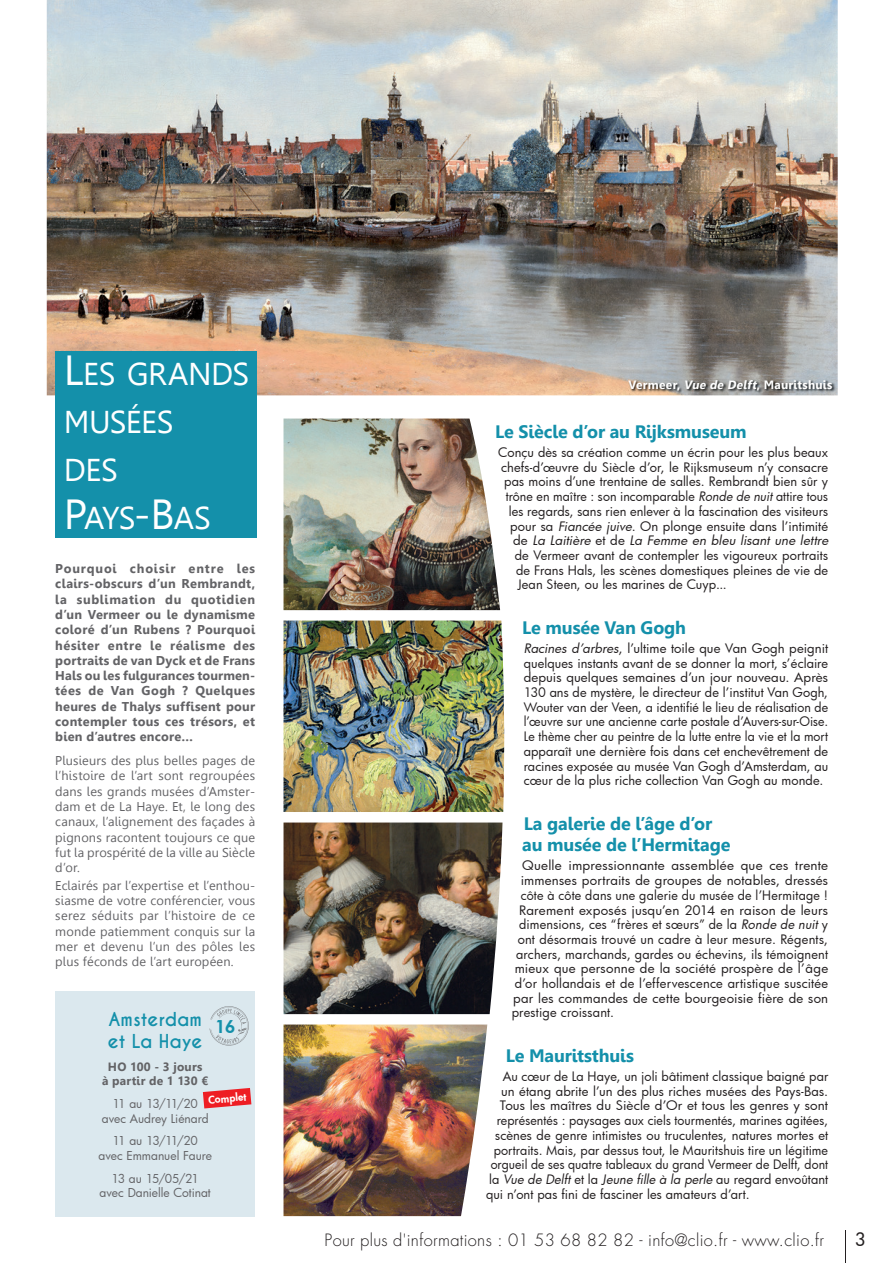
<style>
.page{position:relative;width:893px;height:1263px;background:#fff}
.page>*{position:absolute;margin:0;border:0;box-sizing:border-box;transform-origin:0 0}
.t1{font:31.5px/48px "Leelawadee";letter-spacing:-.015em;color:#fff}
.t2{font:700 18px/21.6px "Leelawadee";letter-spacing:-.01em;color:#1490aa}
.t3{font:700 18px/21.6px "Caviar Dreams";color:#1490aa}
.t4{font:500 18px "Futura";color:#231f20}
.t5{font:800 17.25px "Futura";color:#1490aa}
.t6{font:300 16.5px "Futura LT";letter-spacing:.02em;color:#231f20}
.t7{font:12.75px/14.7px "Futura";letter-spacing:.01em;color:#231f20;text-align:justify}
.t8{font:12.75px/15.3px "Leelawadee";letter-spacing:.015em;color:#636366;text-align:justify}
.t9{font:700 12.75px/15.3px "Leelawadee";letter-spacing:.02em;color:#636366;text-align:justify}
.t10{font:12.75px "Futura";letter-spacing:.01em;color:#231f20;scale:1.05 1}
.t11{font:12.75px "Futura";letter-spacing:.01em;color:#231f20;scale:.96 1}
.t12{font:italic 12.75px "Futura";letter-spacing:.005em;color:#231f20}
.t13{font:italic 12.75px "Futura";letter-spacing:.005em;color:#231f20;scale:1.04 1}
.t14{font:12.75px "Futura";letter-spacing:.01em;color:#231f20;scale:1.04 1}
.t15{font:12px/14.4px "Futura";letter-spacing:-.005em;color:#636366;text-align:center}
.t16{font:700 12px "Leelawadee";letter-spacing:.015em;color:#fff}
.t17{font:700 12px/14.4px "Leelawadee";letter-spacing:.015em;color:#636366;text-align:center}
.t18{font:800 10.5px "Futura";color:#fff}
.s1{font-size:42px}
.s2{font-style:italic}
.s3{font-style:normal}
</style>
<div class="page">
<hr style="left:845px;top:1231px;width:1px;height:32px;background:#231f20">
<img style="left:47px;top:0;width:791px;height:395px">
<img style="left:283px;top:418px;width:217px;height:192px">
<img style="left:283px;top:620px;width:222px;height:192px">
<img style="left:283px;top:1024px;width:204px;height:192px">
<img style="left:283px;top:822px;width:219px;height:192px">
<div style="left:55px;top:351px;width:202px;height:186px;background:#1490aa"></div>
<div style="left:55px;top:991px;width:200px;height:225px;background:#dbe8ee"></div>
<svg style="left:209px;top:1006px;width:40px;height:40px"></svg>
<svg style="left:203px;top:1088px;width:48px;height:20px"></svg>
<img style="left:628px;top:379px;width:207px;height:15px">
<h1 class="t1" style="left:64px;top:350px;width:187px"><span class="s1">L</span>ES GRANDS<br>MUSÉES<br>DES<br><span class="s1">P</span>AYS<span class="s1">-B</span>AS</h1>
<p class="t9" style="left:55px;top:561px;width:201px">Pourquoi choisir entre les clairs-obscurs d’un Rembrandt, la sublimation du quotidien d’un Vermeer ou le dynamisme coloré d’un Rubens ? Pourquoi hésiter entre le réalisme des portraits de van Dyck et de Frans Hals ou les fulgurances tourmen&shy;tées de Van Gogh ? Quelques heures de Thalys suffisent pour contempler tous ces trésors, et bien d’autres encore…</p>
<p class="t8" style="left:55px;top:753px;width:201px">Plusieurs des plus belles pages de l’histoire de l’art sont regroupées dans les grands musées d’Amster&shy;dam et de La Haye. Et, le long des canaux, l’alignement des façades à pignons racontent toujours ce que fut la prospérité de la ville au Siècle d’or.</p>
<p class="t8" style="left:55px;top:878px;width:201px">Eclairés par l’expertise et l’enthou&shy;siasme de votre conférencier, vous serez séduits par l’histoire de ce monde patiemment conquis sur la mer et devenu l’un des pôles les plus féconds de l’art européen.</p>
<h2 class="t3" style="left:108px;top:1009px;width:96px">Amsterdam et La Haye</h2>
<p class="t17" style="left:102px;top:1059px;width:108px">HO 100 - 3 jours<br>à partir de 1 130 €</p>
<p class="t15" style="left:102px;top:1096px;width:108px">11 au 13/11/20 avec Audrey Liénard</p>
<p class="t15" style="left:98px;top:1133px;width:115px">11 au 13/11/20<br>avec Emmanuel Faure</p>
<p class="t15" style="left:100px;top:1171px;width:113px">13 au 15/05/21 avec Danielle Cotinat</p>
<h3 class="t5" style="left:215px;top:1015px;width:21px">16</h3>
<p class="t18" style="left:208px;top:1093px;width:40px;rotate:-5deg">Complet</p>
<p class="t16" style="left:628px;top:378px;width:205px">Vermeer, <span class="s2">Vue de Delft</span>, Mauritshuis</p>
<h2 class="t2" style="left:495px;top:421px;width:253px">Le Siècle d’or au Rijksmuseum</h2>
<p class="t7" style="left:498px;top:445px;width:331px">Conçu dès sa création comme un écrin pour les plus beaux</p>
<p class="t7" style="left:501px;top:459px;width:328px">chefs-d’œuvre du Siècle d’or, le Rijksmuseum n’y consacre</p>
<p class="t7" style="left:504px;top:474px;width:325px">pas moins d’une trentaine de salles. Rembrandt bien sûr y</p>
<p class="t7" style="left:506px;top:489px;width:324px">trône en maître : son incomparable <span class="s2">Ronde de nuit</span> attire tous</p>
<p class="t7" style="left:509px;top:503px;width:321px">les regards, sans rien enlever à la fascination des visiteurs</p>
<p class="t7" style="left:510px;top:518px;width:320px">pour sa <span class="s2">Fiancée juive</span>. On plonge ensuite dans l’intimité</p>
<p class="t13" style="left:513px;top:532px;width:304px"><span class="s3">de</span> La Laitière <span class="s3">et de</span> La Femme en bleu lisant une lettre</p>
<p class="t7" style="left:515px;top:548px;width:315px">de Vermeer avant de contempler les vigoureux portraits</p>
<p class="t7" style="left:516px;top:562px;width:314px">de Frans Hals, les scènes domestiques pleines de vie de</p>
<p class="t7" style="left:518px;top:577px;width:210px">Jean Steen, ou les marines de Cuyp...</p>
<h2 class="t2" style="left:522px;top:617px;width:165px">Le musée Van Gogh</h2>
<p class="t7" style="left:524px;top:641px;width:306px"><span class="s2">Racines d’arbres</span>, l’ultime toile que Van Gogh peignit quelques instants avant de se donner la mort, s’éclaire depuis quelques semaines d’un jour nouveau. Après 130 ans de mystère, le directeur de l’institut Van Gogh, Wouter van der Veen, a identifié le lieu de réalisation de l’œuvre sur une ancienne carte postale d’Auvers-sur-Oise.<br>Le thème cher au peintre de la lutte entre la vie et la mort apparaît une dernière fois dans cet enchevêtrement de racines exposée au musée Van Gogh d’Amsterdam, au cœur de la plus riche collection Van Gogh au monde.</p>
<h2 class="t2" style="left:522px;top:813px;width:210px">La galerie de l’âge d’or au musée de l’Hermitage</h2>
<p class="t10" style="left:522px;top:857px;width:293px">Quelle impressionnante assemblée que ces trente</p>
<p class="t7" style="left:521px;top:873px;width:309px">immenses portraits de groupes de notables, dressés</p>
<p class="t7" style="left:521px;top:887px;width:309px">côte à côte dans une galerie du musée de l’Hermitage !</p>
<p class="t10" style="left:519px;top:901px;width:296px">Rarement exposés jusqu’en 2014 en raison de leurs</p>
<p class="t7" style="left:519px;top:917px;width:310px">dimensions, ces “frères et sœurs” de la <span class="s2">Ronde de nuit</span> y</p>
<p class="t7" style="left:518px;top:932px;width:312px">ont désormais trouvé un cadre à leur mesure. Régents,</p>
<p class="t7" style="left:516px;top:946px;width:314px">archers, marchands, gardes ou échevins, ils témoignent</p>
<p class="t14" style="left:515px;top:960px;width:303px">mieux que personne de la société prospère de l’âge</p>
<p class="t7" style="left:515px;top:976px;width:315px">d’or hollandais et de l’effervescence artistique suscitée</p>
<p class="t7" style="left:513px;top:990px;width:316px">par les commandes de cette bourgeoisie fière de son</p>
<p class="t7" style="left:512px;top:1005px;width:104px">prestige croissant.</p>
<h2 class="t2" style="left:506px;top:1045px;width:130px">Le Mauritsthuis</h2>
<p class="t7" style="left:503px;top:1069px;width:327px">Au cœur de La Haye, un joli bâtiment classique baigné par</p>
<p class="t7" style="left:501px;top:1083px;width:329px">un étang abrite l’un des plus riches musées des Pays-Bas.</p>
<p class="t10" style="left:500px;top:1097px;width:314px">Tous les maîtres du Siècle d’Or et tous les genres y sont</p>
<p class="t7" style="left:497px;top:1113px;width:333px">représentés : paysages aux ciels tourmentés, marines agitées,</p>
<p class="t7" style="left:495px;top:1127px;width:334px">scènes de genre intimistes ou truculentes, natures mortes et</p>
<p class="t7" style="left:494px;top:1142px;width:336px">portraits. Mais, par dessus tout, le Mauritshuis tire un légitime</p>
<p class="t11" style="left:491px;top:1156px;width:353px">orgueil de ses quatre tableaux du grand Vermeer de Delft, dont</p>
<p class="t12" style="left:489px;top:1170px;width:341px"><span class="s3">la</span> Vue de Delft <span class="s3">et la</span> Jeune fille à la perle <span class="s3">au regard envoûtant</span></p>
<p class="t7" style="left:486px;top:1186px;width:265px">qui n’ont pas fini de fasciner les amateurs d’art.</p>
<p class="t6" style="left:325px;top:1230px;width:501px">Pour plus d'informations : 01 53 68 82 82 - info@clio.fr - www.clio.fr</p>
<h2 class="t4" style="left:855px;top:1227px;width:12px">3</h2>
</div>
